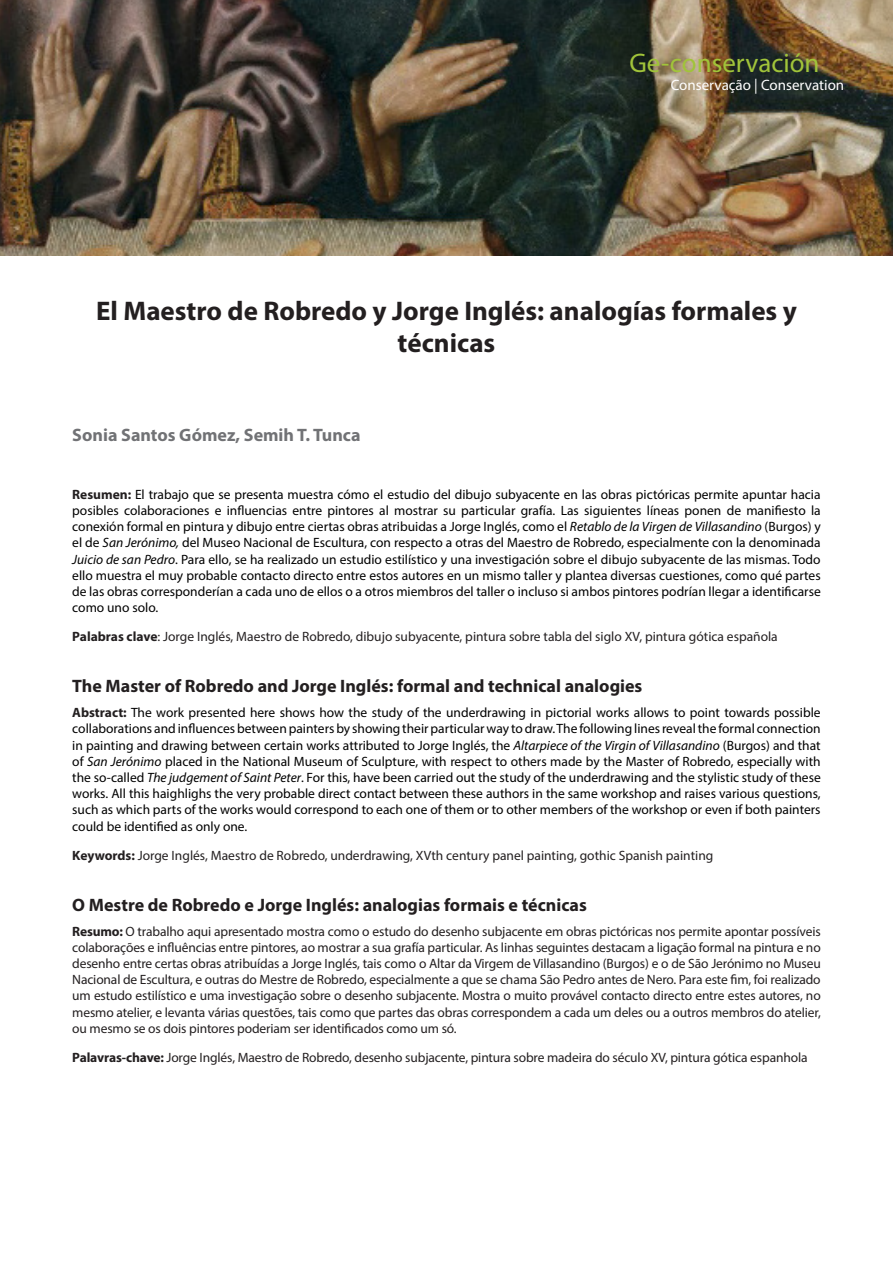
<style>
.page{position:relative;width:893px;height:1263px;background:#fff}
.page>*{position:absolute;margin:0;border:0;box-sizing:border-box;transform-origin:0 0}
.Encabezado_del_artíc{font:700 27px/32.4px "Myriad Pro";color:#231f20;text-align:center}
.Tipo_de_texto{font:27px "Myriad Pro";color:#a1c43a}
.negrita_titulito{font:700 18px "Myriad Pro";color:#231f20}
.Nombre_del_autor{font:700 18px "Myriad Pro";color:#717275}
.Tipo_de_texto-2{font:15px "Myriad Pro";color:#fff}
.Nombre_del_autor-2{font:13.5px/16.2px "Myriad Pro";color:#000;text-align:justify}
.Nombre_del_autor-3{font:13.5px/16.2px "Myriad Pro";letter-spacing:-.005em;color:#231f20;text-align:justify}
.s1{font-weight:700;color:#231f20}
.s2{font-style:italic}
.s3{font-weight:700}
</style>
<div class="page">
<img style="left:0;top:0;width:893px;height:255px">
<p class="Tipo_de_texto" style="left:629px;top:46px;width:192px">Ge-conservación</p>
<p class="Tipo_de_texto-2" style="left:671px;top:76px;width:175px">Conservação | Conservation</p>
<p class="Encabezado_del_artíc" style="left:96px;top:294px;width:702px">El Maestro de Robredo y Jorge Inglés: analogías formales y técnicas</p>
<p class="Nombre_del_autor" style="left:72px;top:423px;width:290px">Sonia Santos Gómez, Semih T. Tunca</p>
<p class="Nombre_del_autor-2" style="left:72px;top:486px;width:750px"><span class="s1">Resumen:</span> El trabajo que se presenta muestra cómo el estudio del dibujo subyacente en las obras pictóricas permite apuntar hacia posibles colaboraciones e influencias entre pintores al mostrar su particular grafía. Las siguientes líneas ponen de manifiesto la conexión formal en pintura y dibujo entre ciertas obras atribuidas a Jorge Inglés, como el <span class="s2">Retablo de la Virgen de Villasandino</span> (Burgos) y el de <span class="s2">San Jerónimo,</span> del Museo Nacional de Escultura, con respecto a otras del Maestro de Robredo, especialmente con la denominada <span class="s2">Juicio de san Pedro</span>. Para ello, se ha realizado un estudio estilístico y una investigación sobre el dibujo subyacente de las mismas. Todo ello muestra el muy probable contacto directo entre estos autores en un mismo taller y plantea diversas cuestiones, como qué partes de las obras corresponderían a cada uno de ellos o a otros miembros del taller o incluso si ambos pintores podrían llegar a identificarse como uno solo.</p>
<p class="Nombre_del_autor-3" style="left:72px;top:628px;width:707px"><span class="s3">Palabras clave</span>: Jorge Inglés, Maestro de Robredo, dibujo subyacente, pintura sobre tabla del siglo XV, pintura gótica española</p>
<p class="negrita_titulito" style="left:72px;top:675px;width:572px">The Master of Robredo and Jorge Inglés: formal and technical analogies</p>
<p class="Nombre_del_autor-2" style="left:72px;top:704px;width:750px"><span class="s1">Abstract:</span> The work presented here shows how the study of the underdrawing in pictorial works allows to point towards possible collaborations and influences between painters by showing their particular way to draw. The following lines reveal the formal connection in painting and drawing between certain works attributed to Jorge Inglés, the <span class="s2">Altarpiece of the Virgin of Villasandino</span> (Burgos) and that of <span class="s2">San Jerónimo</span> placed in the National Museum of Sculpture, with respect to others made by the Master of Robredo, especially with the so-called <span class="s2">The judgement of Saint Peter</span>. For this, have been carried out the study of the underdrawing and the stylistic study of these works. All this haighlighs the very probable direct contact between these authors in the same workshop and raises various questions, such as which parts of the works would correspond to each one of them or to other members of the workshop or even if both painters could be identified as only one.</p>
<p class="Nombre_del_autor-3" style="left:72px;top:847px;width:643px"><span class="s3">Keywords:</span> Jorge Inglés, Maestro de Robredo, underdrawing, XVth century panel painting, gothic Spanish painting</p>
<p class="negrita_titulito" style="left:72px;top:893px;width:516px">O Mestre de Robredo e Jorge Inglés: analogias formais e técnicas</p>
<p class="Nombre_del_autor-3" style="left:72px;top:923px;width:750px"><span class="s3">Resumo:</span> O trabalho aqui apresentado mostra como o estudo do desenho subjacente em obras pictóricas nos permite apontar possíveis colaborações e influências entre pintores, ao mostrar a sua grafía particular. As linhas seguintes destacam a ligação formal na pintura e no desenho entre certas obras atribuídas a Jorge Inglés, tais como o Altar da Virgem de Villasandino (Burgos) e o de São Jerónimo no Museu Nacional de Escultura, e outras do Mestre de Robredo, especialmente a que se chama São Pedro antes de Nero. Para este fim, foi realizado um estudo estilístico e uma investigação sobre o desenho subjacente. Mostra o muito provável contacto directo entre estes autores, no mesmo atelier, e levanta várias questões, tais como que partes das obras correspondem a cada um deles ou a outros membros do atelier, ou mesmo se os dois pintores poderiam ser identificados como um só.</p>
<p class="Nombre_del_autor-3" style="left:72px;top:1049px;width:737px"><span class="s3">Palavras-chave:</span> Jorge Inglés, Maestro de Robredo, desenho subjacente, pintura sobre madeira do século XV, pintura gótica espanhola</p>
</div>
